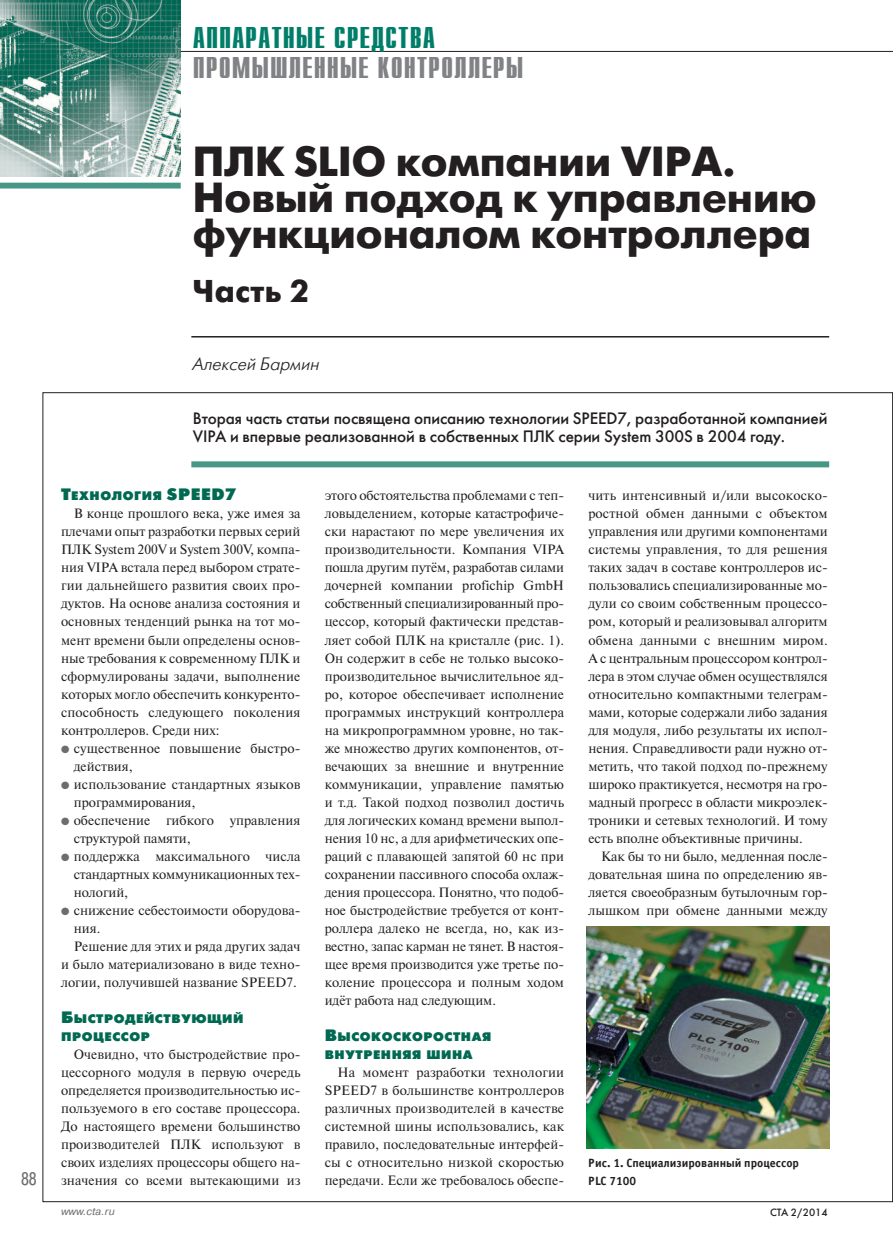
<style>
.page{position:relative;width:893px;height:1251px;background:#fff}
.page>*{position:absolute;margin:0;border:0;box-sizing:border-box;transform-origin:0 0}
.t1{font:700 42px/36px "Futura Futuris C";color:#231f20}
.t2{font:700 31.5px "Futura Futuris C";letter-spacing:.02em;color:#231f20}
.t3{font:700 30px "Compact C";letter-spacing:.03em;color:#808285}
.t4{font:700 30px "Compact C";letter-spacing:.03em;color:#007e69}
.t5{font:italic 18px "Futura Futuris Light C";color:#231f20}
.t6{font:18px "Pragmatica Cond C";color:#6c6d70}
.t7{font:16.5px/18px "Futura Futuris C";letter-spacing:-.005em;color:#231f20}
.t8{font:13.5px/18px "Newton C";color:#231f20;text-align:justify}
.t9{font:12.3px/18px "Futura Futuris Black C";letter-spacing:.045em;color:#006951}
.t10{font:700 12px/18px "Officina Sans C";color:#231f20}
.t11{font:italic 10.5px "Pragmatica C";color:#6c6d70}
.t12{font:10.5px "Futura Futuris C";color:#231f20}
.s1{font-size:16.5px}
.s2{color:#6c6d70}
</style>
<div class="page">
<hr style="left:0;top:51px;width:893px;height:1px;background:#231f20">
<div style="left:0;top:183px;width:181px;height:5px;background:#469786"></div>
<hr style="left:191px;top:336px;width:638px;height:1px;background:#231f20">
<div style="left:191px;top:461px;width:638px;height:6px;background:#469786"></div>
<img style="left:0;top:0;width:181px;height:176px">
<img style="left:587px;top:926px;width:242px;height:222px">
<h3 class="t4" style="left:193px;top:20px;width:244px">АППАРАТНЫЕ СРЕДСТВА</h3>
<h3 class="t3" style="left:193px;top:50px;width:332px">ПРОМЫШЛЕННЫЕ КОНТРОЛЛЕРЫ</h3>
<h3 class="t6" style="left:21px;top:1167px;width:17px">88</h3>
<h1 class="t1" style="left:193px;top:144px;width:625px">ПЛК SLIO компании VIPA.<br>Новый подход к управлению функционалом контроллера</h1>
<h2 class="t2" style="left:193px;top:273px;width:118px">Часть 2</h2>
<h3 class="t5" style="left:191px;top:353px;width:132px">Алексей Бармин</h3>
<p class="t7" style="left:193px;top:409px;width:636px">Вторая часть статьи посвящена описанию технологии SPEED7, разработанной компанией<br>VIPA и впервые реализованной в собственных ПЛК серии System 300S в 2004 году.</p>
<p class="t9" style="left:61px;top:487px;width:177px"><span class="s1">т</span>ехнология <span class="s1">SPEED7</span></p>
<p class="t8" style="left:61px;top:504px;width:241px;text-indent:13px">В конце прошлого века, уже имея за плечами опыт разработки первых серий ПЛК System 200V и System 300V, компа&shy;ния VIPA встала перед выбором страте&shy;гии дальнейшего развития своих про&shy;дуктов. На основе анализа состояния и основных тенденций рынка на тот мо&shy;мент времени были определены основ&shy;ные требования к современному ПЛК и сформулированы задачи, выполнение которых могло обеспечить конкуренто&shy;способность следующего поколения контроллеров. Среди них:</p>
<p class="t8" style="left:74px;top:738px;width:228px;text-indent:-13px"><span class="s2">●</span> существенное повышение быстро&shy;действия,</p>
<p class="t8" style="left:74px;top:774px;width:228px;text-indent:-13px"><span class="s2">●</span> использование стандартных языков программирования,</p>
<p class="t8" style="left:74px;top:810px;width:228px;text-indent:-13px"><span class="s2">●</span> обеспечение гибкого управления структурой памяти,</p>
<p class="t8" style="left:74px;top:846px;width:228px;text-indent:-13px"><span class="s2">●</span> поддержка максимального числа стандартных коммуникационных тех&shy;нологий,</p>
<p class="t8" style="left:61px;top:900px;width:241px"><span class="s2">●</span> снижение себестоимости оборудова-</p>
<p class="t8" style="left:74px;top:918px;width:28px">ния.</p>
<p class="t8" style="left:74px;top:936px;width:228px">Решение для этих и ряда других задач</p>
<p class="t8" style="left:61px;top:954px;width:241px">и было материализовано в виде техно-</p>
<p class="t8" style="left:61px;top:972px;width:237px">логии, получившей название SPEED7.</p>
<p class="t9" style="left:61px;top:1009px;width:184px"><span class="s1">Б</span>ыстродейстВующий процессор</p>
<p class="t8" style="left:61px;top:1044px;width:241px;text-indent:13px">Очевидно, что быстродействие про&shy;цессорного модуля в первую очередь определяется производительностью ис&shy;пользуемого в его составе процессора.<br>До настоящего времени большинство производителей ПЛК используют в своих изделиях процессоры общего на&shy;значения со всеми вытекающими из</p>
<p class="t11" style="left:61px;top:1204px;width:55px">www.cta.ru</p>
<p class="t8" style="left:325px;top:486px;width:241px">этого обстоятельства проблемами с теп&shy;ловыделением, которые катастрофиче&shy;ски нарастают по мере увеличения их производительности. Компания VIPA пошла другим путём, разработав силами дочерней компании profichip GmbH собственный специализированный про&shy;цессор, который фактически представ&shy;ляет собой ПЛК на кристалле (рис. 1).<br>Он содержит в себе не только высоко&shy;производительное вычислительное яд&shy;ро, которое обеспечивает исполнение программых инструкций контроллера на микропрограммном уровне, но так&shy;же множество других компонентов, от&shy;вечающих за внешние и внутренние коммуникации, управление памятью и т.д. Такой подход позволил достичь для логических команд времени выпол&shy;нения 10 нс, а для арифметических опе&shy;раций с плавающей запятой 60 нс при сохранении пассивного способа охлаж&shy;дения процессора. Понятно, что подоб&shy;ное быстродействие требуется от конт&shy;роллера далеко не всегда, но, как из&shy;вестно, запас карман не тянет. В настоя&shy;щее время производится уже третье по&shy;коление процессора и полным ходом идёт работа над следующим.</p>
<p class="t9" style="left:325px;top:1027px;width:168px"><span class="s1">В</span>ысокоскоростная<br>Внутренняя шина</p>
<p class="t8" style="left:325px;top:1062px;width:241px;text-indent:13px">На момент разработки технологии SPEED7 в большинстве контроллеров различных производителей в качестве системной шины использовались, как правило, последовательные интерфей&shy;сы с относительно низкой скоростью передачи. Если же требовалось обеспе-</p>
<p class="t8" style="left:588px;top:486px;width:241px">чить интенсивный и/или высокоско&shy;ростной обмен данными с объектом управления или другими компонентами системы управления, то для решения таких задач в составе контроллеров ис&shy;пользовались специализированные мо&shy;дули со своим собственным процессо&shy;ром, который и реализовывал алгоритм обмена данными с внешним миром.<br>А с центральным процессором контрол&shy;лера в этом случае обмен осуществлялся относительно компактными телеграм&shy;мами, которые содержали либо задания для модуля, либо результаты их испол&shy;нения. Справедливости ради нужно от&shy;метить, что такой подход по-прежнему широко практикуется, несмотря на гро&shy;мадный прогресс в области микроэлек&shy;троники и сетевых технологий. И тому есть вполне объективные причины.</p>
<p class="t8" style="left:588px;top:846px;width:241px;text-indent:13px">Как бы то ни было, медленная после&shy;довательная шина по определению яв&shy;ляется своеобразным бутылочным гор&shy;лышком при обмене данными между</p>
<p class="t10" style="left:588px;top:1153px;width:212px">Рис. 1. Специализированный процессор<br>PLC 7100</p>
<p class="t12" style="left:770px;top:1206px;width:59px">СТА 2/2014</p>
</div>
